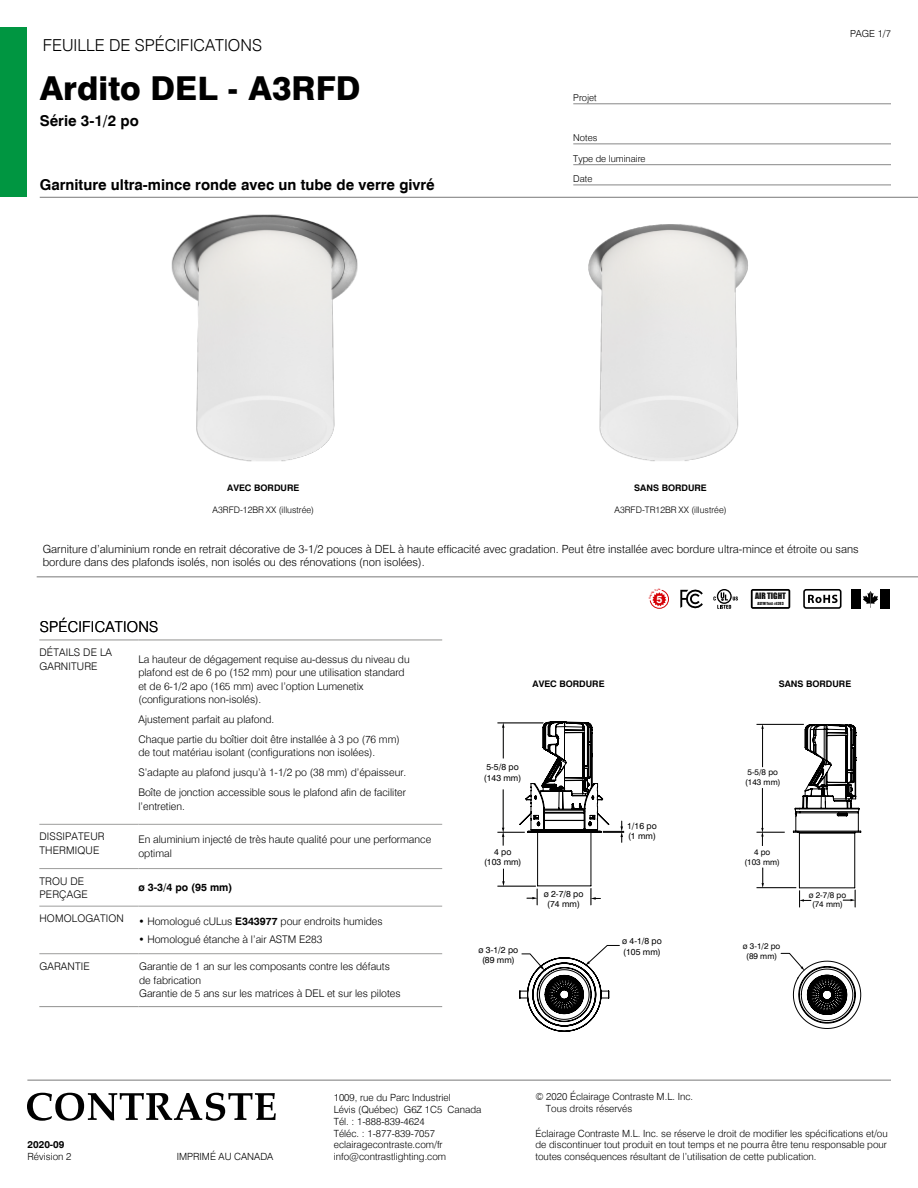
<style>
.page{position:relative;width:918px;height:1188px;background:#fff}
.page>*{position:absolute;margin:0;border:0;box-sizing:border-box;transform-origin:0 0}
.t1{font:800 33px "Swiss 721 BT";color:#000}
.t2{font:300 16.5px "Swiss 721 BT";color:#000}
.t3{font:700 15px "Swiss 721 BT";color:#000}
.t4{font:300 15px "Swiss 721 BT";letter-spacing:.015em;color:#000}
.t5{font:300 11.25px/13.5px "Swiss 721 BT";color:#000}
.t6{font:700 10.65px "Swiss 721 BT";color:#fff}
.t7{font:300 10.5px/13.5px "Swiss 721 BT";color:#000}
.t8{font:700 10.5px "Swiss 721 BT";color:#000}
.t9{font:300 9.9px/11.9px "Swiss 721 BT";color:#000}
.t10{font:700 9.9px "Swiss 721 BT";color:#000}
.t11{font:300 9.75px "Swiss 721 BT";color:#000}
.t12{font:300 9.45px/20.2px "Swiss 721 BT";color:#000}
.t13{font:300 9px "Swiss 721 BT";color:#000}
.t14{font:700 9px "Swiss 721 BT";color:#000}
.t15{font:8.7px/10.5px "Swiss 721 BT";color:#000;text-align:center}
.t16{font:8.25px/9.9px "Swiss 721 BT";color:#000;text-align:center}
.t17{font:8.1px "Impact";color:#131313}
.t18{font:3.9px "Impact";color:#131313}
.s1{font-weight:700}
</style>
<div class="page">
<div style="left:0;top:27px;width:27px;height:170px;background:#009641"></div>
<hr style="left:40px;top:197px;width:878px;height:1px;background:#878787">
<hr style="left:573px;top:104px;width:318px;height:1px;background:#878787">
<hr style="left:573px;top:144px;width:318px;height:1px;background:#878787">
<hr style="left:573px;top:164px;width:318px;height:1px;background:#878787">
<hr style="left:573px;top:185px;width:318px;height:1px;background:#878787">
<hr style="left:27px;top:1080px;width:864px;height:1px;background:#878787">
<svg style="left:27px;top:1093px;width:249px;height:28px"></svg>
<svg style="left:519px;top:945px;width:101px;height:87px"></svg>
<svg style="left:497px;top:721px;width:127px;height:184px"></svg>
<hr style="left:37px;top:576px;width:881px;height:1px;background:#878787">
<svg style="left:781px;top:953px;width:80px;height:76px"></svg>
<hr style="left:39px;top:639px;width:99px;height:2px;background:#9d9d9c">
<hr style="left:138px;top:639px;width:304px;height:2px;background:#9d9d9c">
<hr style="left:39px;top:824px;width:99px;height:1px;background:#9d9d9c">
<hr style="left:39px;top:868px;width:99px;height:1px;background:#9d9d9c">
<hr style="left:39px;top:906px;width:99px;height:1px;background:#9d9d9c">
<hr style="left:39px;top:953px;width:99px;height:1px;background:#9d9d9c">
<hr style="left:138px;top:824px;width:304px;height:1px;background:#9d9d9c">
<hr style="left:138px;top:868px;width:304px;height:1px;background:#9d9d9c">
<hr style="left:138px;top:906px;width:304px;height:1px;background:#9d9d9c">
<hr style="left:138px;top:953px;width:304px;height:1px;background:#9d9d9c">
<hr style="left:39px;top:1006px;width:99px;height:1px;background:#9d9d9c">
<hr style="left:138px;top:1006px;width:304px;height:1px;background:#9d9d9c">
<hr style="left:757px;top:724px;width:47px;height:1px;background:#000">
<hr style="left:762px;top:728px;width:1px;height:39px;background:#000">
<svg style="left:761px;top:724px;width:3px;height:5px"></svg>
<hr style="left:757px;top:887px;width:39px;height:1px;background:#000">
<svg style="left:762px;top:868px;width:2px;height:20px"></svg>
<hr style="left:762px;top:788px;width:1px;height:41px;background:#000">
<svg style="left:757px;top:828px;width:28px;height:18px"></svg>
<svg style="left:793px;top:724px;width:68px;height:183px"></svg>
<img style="left:171px;top:215px;width:187px;height:247px">
<img style="left:588px;top:224px;width:160px;height:237px">
<svg style="left:751px;top:589px;width:39px;height:20px"></svg>
<div style="left:880px;top:589px;width:10px;height:20px;background:#000"></div>
<div style="left:851px;top:589px;width:10px;height:20px;background:#000"></div>
<svg style="left:863px;top:591px;width:15px;height:17px"></svg>
<svg style="left:717px;top:589px;width:15px;height:15px"></svg>
<svg style="left:718px;top:590px;width:12px;height:13px"></svg>
<svg style="left:713px;top:592px;width:25px;height:17px"></svg>
<div style="left:803px;top:589px;width:39px;height:20px;border:2px solid #000;border-radius:2px"></div>
<svg style="left:808px;top:595px;width:30px;height:8px"></svg>
<svg style="left:680px;top:589px;width:23px;height:19px"></svg>
<svg style="left:649px;top:590px;width:20px;height:19px"></svg>
<h2 class="t2" style="left:43px;top:35px;width:221px">FEUILLE DE SPÉCIFICATIONS</h2>
<h1 class="t1" style="left:40px;top:68px;width:322px">Ardito DEL - A3RFD</h1>
<h3 class="t3" style="left:40px;top:112px;width:101px">Série 3-1/2 po</h3>
<h3 class="t3" style="left:40px;top:175px;width:397px">Garniture ultra-mince ronde avec un tube de verre givré</h3>
<p class="t14" style="left:227px;top:482px;width:74px">AVEC BORDURE</p>
<p class="t13" style="left:213px;top:504px;width:103px">A3RFD-12BR XX (illustrée)</p>
<p class="t12" style="left:573px;top:87px;width:25px">Projet</p>
<p class="t12" style="left:573px;top:127px;width:26px">Notes</p>
<p class="t12" style="left:573px;top:148px;width:74px">Type de luminaire<br>Date</p>
<p class="t14" style="left:634px;top:482px;width:74px">SANS BORDURE</p>
<p class="t13" style="left:614px;top:504px;width:114px">A3RFD-TR12BR XX (illustrée)</p>
<p class="t11" style="left:850px;top:28px;width:42px">PAGE 1/7</p>
<p class="t5" style="left:43px;top:542px;width:817px">Garniture d’aluminium ronde en retrait décorative de 3-1/2 pouces à DEL à haute efficacité avec gradation. Peut être installée avec bordure ultra-mince et étroite ou sans bordure dans des plafonds isolés, non isolés ou des rénovations (non isolées).</p>
<h3 class="t4" style="left:40px;top:617px;width:120px">SPÉCIFICATIONS</h3>
<p class="t7" style="left:39px;top:645px;width:74px">DÉTAILS DE LA<br>GARNITURE</p>
<p class="t7" style="left:138px;top:652px;width:273px">La hauteur de dégagement requise au-dessus du niveau du plafond est de 6 po (152 mm) pour une utilisation standard et de 6-1/2 apo (165 mm) avec l’option Lumenetix (configurations non-isolés).</p>
<p class="t7" style="left:138px;top:709px;width:263px;line-height:20px">Ajustement parfait au plafond.<br>Chaque partie du boîtier doit être installée à 3 po (76 mm)</p>
<p class="t7" style="left:138px;top:743px;width:270px;line-height:20px">de tout matériau isolant (configurations non isolées).<br>S’adapte au plafond jusqu’à 1-1/2 po (38 mm) d’épaisseur.<br>Boîte de jonction accessible sous le plafond afin de faciliter</p>
<p class="t7" style="left:138px;top:799px;width:48px">l’entretien.</p>
<p class="t7" style="left:39px;top:830px;width:67px">DISSIPATEUR<br>THERMIQUE</p>
<p class="t7" style="left:138px;top:833px;width:294px">En aluminium injecté de très haute qualité pour une performance optimal</p>
<p class="t7" style="left:39px;top:874px;width:50px">TROU DE<br>PERÇAGE</p>
<p class="t8" style="left:138px;top:881px;width:95px">ø 3-3/4 po (95 mm)</p>
<p class="t7" style="left:39px;top:912px;width:86px">HOMOLOGATION</p>
<p class="t7" style="left:138px;top:914px;width:246px">• Homologué cULus <span class="s1">E343977</span> pour endroits humides</p>
<p class="t7" style="left:138px;top:932px;width:185px">• Homologué étanche à l’air ASTM E283</p>
<p class="t7" style="left:39px;top:959px;width:52px">GARANTIE</p>
<p class="t7" style="left:139px;top:960px;width:263px">Garantie de 1 an sur les composants contre les défauts de fabrication<br>Garantie de 5 ans sur les matrices à DEL et sur les pilotes</p>
<p class="t6" style="left:656px;top:593px;width:8px">5</p>
<p class="t17" style="left:755px;top:591px;width:32px">AIR TIGHT</p>
<p class="t18" style="left:757px;top:601px;width:28px">ASTM Test #E283</p>
<p class="t14" style="left:533px;top:678px;width:74px">AVEC BORDURE</p>
<p class="t14" style="left:779px;top:678px;width:74px">SANS BORDURE</p>
<p class="t15" style="left:484px;top:762px;width:39px">5-5/8 po (143 mm)</p>
<p class="t15" style="left:484px;top:846px;width:39px">4 po<br>(103 mm)</p>
<p class="t15" style="left:544px;top:888px;width:41px">ø 2-7/8 po (74 mm)</p>
<p class="t15" style="left:627px;top:820px;width:31px;text-align:left">1/16 po (1 mm)</p>
<p class="t16" style="left:745px;top:767px;width:37px;text-align:left">5-5/8 po (143 mm)</p>
<p class="t16" style="left:748px;top:778px;width:32px">5-5/8 po</p>
<p class="t16" style="left:745px;top:847px;width:37px">4 po<br>(103 mm)</p>
<p class="t16" style="left:754px;top:857px;width:18px">4 po</p>
<p class="t16" style="left:809px;top:890px;width:39px">ø 2-7/8 po (74 mm)</p>
<p class="t16" style="left:809px;top:900px;width:39px">ø 2-7/8 po</p>
<p class="t15" style="left:622px;top:936px;width:41px">ø 4-1/8 po</p>
<p class="t15" style="left:479px;top:945px;width:41px">ø 3-1/2 po</p>
<p class="t15" style="left:623px;top:947px;width:39px">(105 mm)</p>
<p class="t15" style="left:482px;top:955px;width:34px">(89 mm)</p>
<p class="t16" style="left:746px;top:940px;width:32px">(89 mm)</p>
<p class="t16" style="left:743px;top:941px;width:39px">ø 3-1/2 po (89 mm)</p>
<p class="t10" style="left:28px;top:1139px;width:38px">2020-09</p>
<p class="t9" style="left:28px;top:1151px;width:45px">Révision 2</p>
<p class="t9" style="left:177px;top:1151px;width:98px">IMPRIMÉ AU CANADA</p>
<p class="t9" style="left:334px;top:1091px;width:149px">1009, rue du Parc Industriel<br>Lévis (Québec) G6Z 1C5 Canada<br>Tél. : 1-888-839-4624<br>Téléc. : 1-877-839-7057 eclairagecontraste.com/fr info@contrastlighting.com</p>
<p class="t9" style="left:546px;top:1090px;width:149px;text-indent:-11px">© 2020 Éclairage Contraste M.L. Inc.<br>Tous droits réservés</p>
<p class="t9" style="left:535px;top:1127px;width:354px;text-align:justify">Éclairage Contraste M.L. Inc. se réserve le droit de modifier les spécifications et/ou de discontinuer tout produit en tout temps et ne pourra être tenu responsable pour toutes conséquences résultant de l’utilisation de cette publication.</p>
</div>
